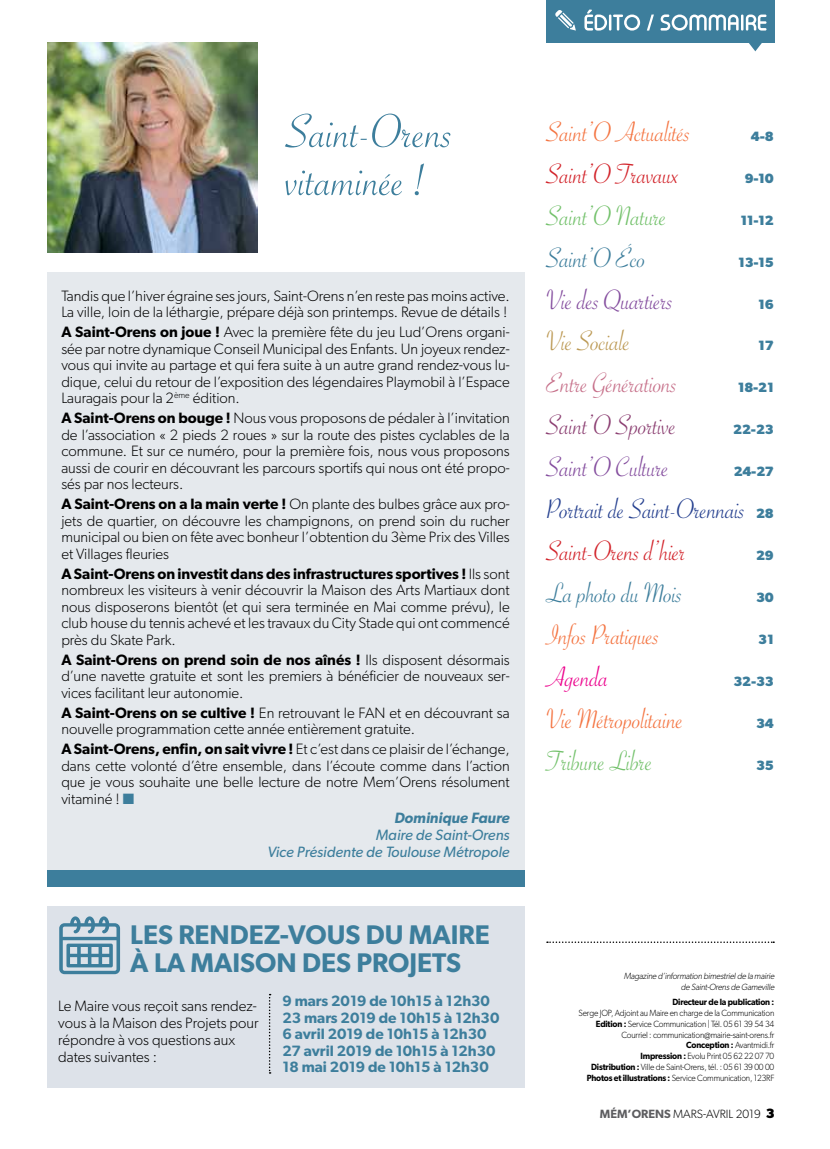
<style>
.page{position:relative;width:830px;height:1149px;background:#fff}
.page>*{position:absolute;margin:0;border:0;box-sizing:border-box;transform-origin:0 0}
.t1{font:51px/48px "Savoye Let Plain";color:#3d7e9c}
.t2{font:30px "Savoye Let Plain";letter-spacing:-.01em;color:#f47441}
.t3{font:30px "Savoye Let Plain";letter-spacing:-.01em;color:#d2232a}
.t4{font:30px "Savoye Let Plain";letter-spacing:-.01em;color:#844d9e}
.t5{font:30px "Savoye Let Plain";letter-spacing:-.01em;color:#73c16b}
.t6{font:30px "Savoye Let Plain";letter-spacing:-.01em;color:#25408f}
.t7{font:30px "Savoye Let Plain";letter-spacing:-.01em;color:#3d7e9c}
.t8{font:30px "Savoye Let Plain";letter-spacing:-.01em;color:#c66f89}
.t9{font:30px "Savoye Let Plain";letter-spacing:-.01em;color:#8b3e71}
.t10{font:30px "Savoye Let Plain";letter-spacing:-.01em;color:#bc9954}
.t11{font:30px "Savoye Let Plain";letter-spacing:-.01em;color:#ec008c}
.t12{font:600 27px/28.5px "Gibson";color:#3d7e9c}
.t13{font:300 15px/16.5px "Gibson";color:#000;text-align:justify}
.t14{font:600 15px/16.5px "Gibson";color:#3d7e9c}
.t15{font:italic 15px/16.5px "Gibson";color:#3d7e9c;text-align:right}
.t16{font:italic 600 15px "Gibson";color:#3d7e9c}
.t17{font:700 13.5px "Gibson";letter-spacing:-.01em;color:#3d7e9c}
.t18{font:300 12px "Gibson";color:#000}
.t19{font:300 9px/10.8px "Gibson";letter-spacing:-.02em;color:#000;text-align:right;scale:.94 1}
.t20{font:italic 300 9px/10.8px "Gibson";letter-spacing:-.22em;color:#000;text-align:right;scale:.94 1}
.t21{font:600 9px "Gibson";letter-spacing:-.02em;color:#000;scale:.94 1}
.s1{font-weight:600}
.s2{color:#3d7e9c}
.s3{font-weight:600;color:#5d5d60}
.s4{font-weight:700;font-size:13.5px}
</style>
<div class="page">
<div style="left:546px;top:0;width:228px;height:43px;background:#3d7e9c"></div>
<svg style="left:584px;top:10px;width:182px;height:41px"></svg>
<svg style="left:555px;top:10px;width:20px;height:21px"></svg>
<div style="left:47px;top:272px;width:477px;height:601px;background:#e5e9ed"></div>
<div style="left:47px;top:869px;width:477px;height:16px;background:#3d7e9c"></div>
<svg style="left:546px;top:941px;width:227px;height:1px"></svg>
<div style="left:47px;top:906px;width:477px;height:181px;background:#dde2e9"></div>
<svg style="left:269px;top:993px;width:1px;height:80px"></svg>
<svg style="left:59px;top:916px;width:61px;height:57px"></svg>
<img style="left:47px;top:43px;width:210px;height:210px">
<h1 class="t1" style="left:285px;top:108px;width:169px">Saint-Orens vitaminée !</h1>
<p class="t13" style="left:61px;top:287px;width:449px">Tandis que l’hiver égraine ses jours, Saint-Orens n’en reste pas moins active.<br>La ville, loin de la léthargie, prépare déjà son printemps. Revue de détails !</p>
<p class="t13" style="left:61px;top:323px;width:449px"><span class="s1">A Saint-Orens on joue !</span> Avec la première fête du jeu Lud’Orens organi&shy;sée par notre dynamique Conseil Municipal des Enfants. Un joyeux rendez&shy;vous qui invite au partage et qui fera suite à un autre grand rendez-vous lu&shy;dique, celui du retour de l’exposition des légendaires Playmobil à l’Espace Lauragais pour la 2<sup>ème</sup> édition.</p>
<p class="t13" style="left:61px;top:409px;width:449px"><span class="s1">A Saint-Orens on bouge !</span> Nous vous proposons de pédaler à l’invitation de l’association « 2 pieds 2 roues » sur la route des pistes cyclables de la commune. Et sur ce numéro, pour la première fois, nous vous proposons aussi de courir en découvrant les parcours sportifs qui nous ont été propo&shy;sés par nos lecteurs.</p>
<p class="t13" style="left:61px;top:495px;width:449px"><span class="s1">A Saint-Orens on a la main verte !</span> On plante des bulbes grâce aux pro&shy;jets de quartier, on découvre les champignons, on prend soin du rucher municipal ou bien on fête avec bonheur l’obtention du 3ème Prix des Villes et Villages fleuries</p>
<p class="t13" style="left:61px;top:565px;width:449px"><span class="s1">A Saint-Orens on investit dans des infrastructures sportives !</span> I ls sont nombreux les visiteurs à venir découvrir la Maison des Arts Martiaux dont nous disposerons bientôt (et qui sera terminée en Mai comme prévu), le club house du tennis achevé et les travaux du City Stade qui ont commencé près du Skate Park.</p>
<p class="t13" style="left:61px;top:650px;width:449px"><span class="s1">A Saint-Orens on prend soin de nos aînés !</span> I ls disposent désormais d’une navette gratuite et sont les premiers à bénéficier de nouveaux ser&shy;vices facilitant leur autonomie.</p>
<p class="t13" style="left:61px;top:703px;width:449px"><span class="s1">A Saint-Orens on se cultive !</span> En retrouvant le FAN et en découvrant sa nouvelle programmation cette année entièrement gratuite.</p>
<p class="t13" style="left:61px;top:740px;width:449px"><span class="s1">A Saint-Orens, enfin, on sait vivre !</span> Et c’est dans ce plaisir de l’échange, dans cette volonté d’être ensemble, dans l’écoute comme dans l’action que je vous souhaite une belle lecture de notre Mem’Orens résolument vitaminé ! <span class="s2">■</span></p>
<p class="t16" style="left:394px;top:809px;width:117px">Dominique Faure</p>
<p class="t15" style="left:267px;top:826px;width:243px">Maire de Saint-Orens<br>Vice Présidente de Toulouse Métropole</p>
<h3 class="t12" style="left:130px;top:919px;width:344px;text-indent:99px">DEZ-VOUS DU MAIRE à LA MAISON DES PROJETS</h3>
<p class="t13" style="left:58px;top:996px;width:202px;line-height:17.2px;text-align:left">Le Maire vous reçoit sans rendez&shy;vous à la Maison des Projets pour répondre à vos questions aux dates suivantes :</p>
<p class="t14" style="left:282px;top:991px;width:218px">9 mars 2019 de 10h15 à 12h30<br>23 mars 2019 de 10h15 à 12h30<br>6 avril 2019 de 10h15 à 12h30<br>27 avril 2019 de 10h15 à 12h30<br>18 mai 2019 de 10h15 à 12h30</p>
<h3 class="t12" style="left:130px;top:919px;width:66px">LES REN</h3>
<h2 class="t2" style="left:546px;top:112px;width:145px">Saint’O Actualités</h2>
<p class="t17" style="left:750px;top:128px;width:24px">4-8</p>
<h2 class="t3" style="left:546px;top:154px;width:134px">Saint’O Travaux</h2>
<p class="t17" style="left:744px;top:170px;width:31px">9-10</p>
<h2 class="t5" style="left:546px;top:196px;width:122px">Saint’O Nature</h2>
<p class="t17" style="left:740px;top:212px;width:35px">11-12</p>
<h2 class="t7" style="left:546px;top:238px;width:101px">Saint’O éco</h2>
<p class="t17" style="left:737px;top:254px;width:37px">13-15</p>
<h2 class="t4" style="left:546px;top:280px;width:128px">Vie des Quartiers</h2>
<p class="t17" style="left:757px;top:296px;width:17px">16</p>
<h2 class="t10" style="left:546px;top:321px;width:85px">Vie Sociale</h2>
<p class="t17" style="left:757px;top:337px;width:17px">17</p>
<h2 class="t8" style="left:546px;top:363px;width:132px">Entre Générations</h2>
<p class="t17" style="left:737px;top:379px;width:38px">18-21</p>
<h2 class="t9" style="left:546px;top:405px;width:131px">Saint’O Sportive</h2>
<p class="t17" style="left:733px;top:421px;width:42px">22-23</p>
<h2 class="t4" style="left:546px;top:447px;width:124px">Saint’O Culture</h2>
<p class="t17" style="left:733px;top:463px;width:41px">24-27</p>
<h2 class="t6" style="left:546px;top:489px;width:200px">Portrait de Saint-Orennais</h2>
<p class="t17" style="left:755px;top:505px;width:19px">28</p>
<h2 class="t3" style="left:546px;top:531px;width:141px">Saint-Orens d’hier</h2>
<p class="t17" style="left:755px;top:547px;width:19px">29</p>
<h2 class="t7" style="left:546px;top:573px;width:138px">La photo du Mois</h2>
<p class="t17" style="left:755px;top:589px;width:19px">30</p>
<h2 class="t2" style="left:546px;top:615px;width:115px">Infos Pratiques</h2>
<p class="t17" style="left:757px;top:631px;width:17px">31</p>
<h2 class="t11" style="left:546px;top:656px;width:64px">Agenda</h2>
<p class="t17" style="left:733px;top:673px;width:42px">32-33</p>
<h2 class="t2" style="left:546px;top:698px;width:138px">Vie Métropolitaine</h2>
<p class="t17" style="left:755px;top:714px;width:19px">34</p>
<h2 class="t5" style="left:546px;top:740px;width:108px">Tribune Libre</h2>
<p class="t17" style="left:755px;top:756px;width:19px">35</p>
<p class="t20" style="left:623px;top:970px;width:163px">Magazine d’information bimestrielde la mairie de Saint-Orensde Gameville</p>
<p class="t21" style="left:672px;top:996px;width:110px">Directeur de la publication :</p>
<p class="t19" style="left:578px;top:1007px;width:210px">Serge JOP, Adjoint au Maire en charge de la Communication <span class="s1">Edition :</span> Service Communication | Tél. 05 61 39 54 34<br>Courriel : communication@mairie-saint-orens.fr <span class="s1">Conception :</span> Avantmidi.fr<br><span class="s1">Impression :</span> Evolu Print 05 62 22 07 70<br><span class="s1">Distribution :</span> Ville de Saint-Orens, tél. : 05 61 39 00 00<br><span class="s1">Photos et illustrations :</span> Service Communication, 123RF</p>
<p class="t18" style="left:599px;top:1106px;width:176px"><span class="s3">Mém’Orens</span> mars-avril 2019 <span class="s4">3</span></p>
</div>
